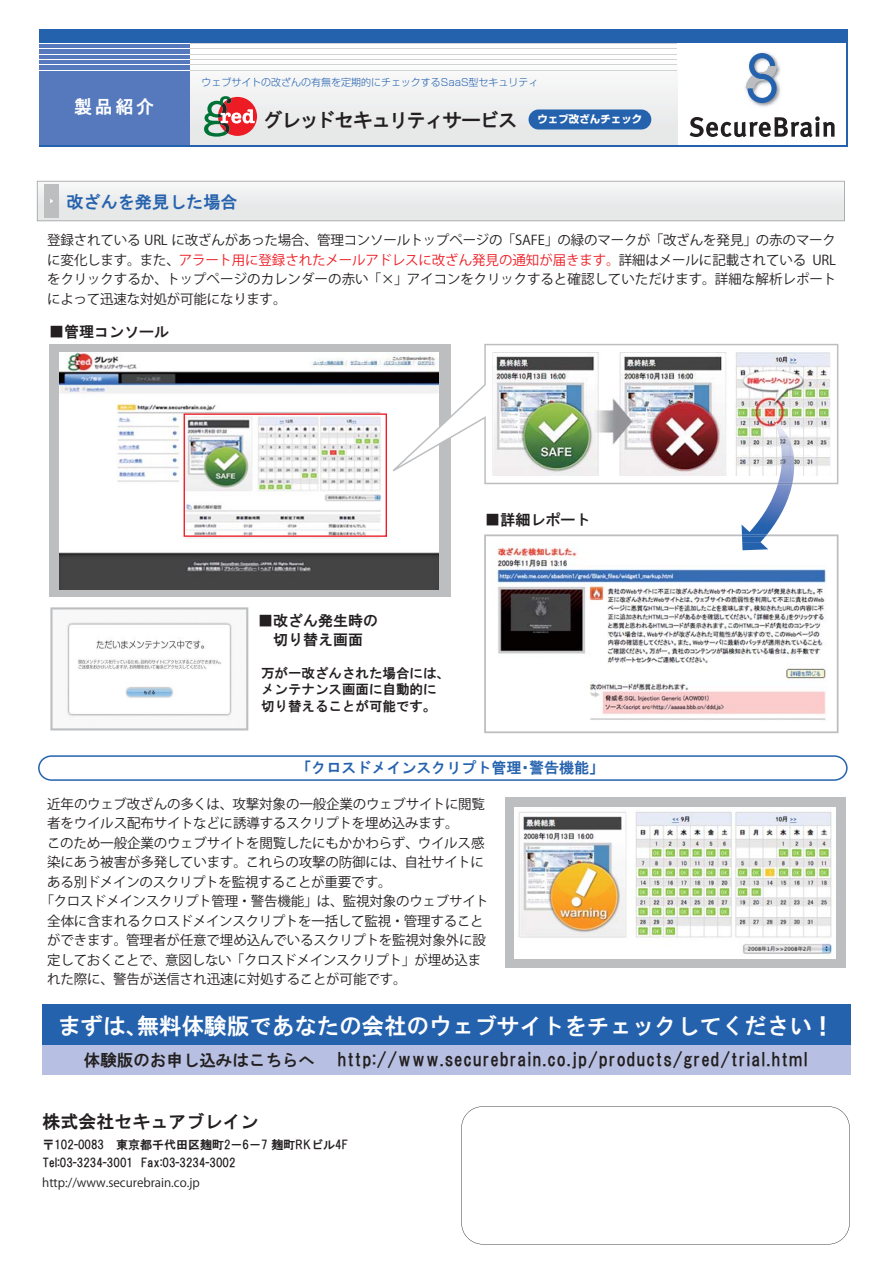
<style>
.page{position:relative;width:893px;height:1263px;background:#fff}
.page>*{position:absolute;margin:0;border:0;box-sizing:border-box;transform-origin:0 0}
.t1{font:22.5px "HGS Gothic E";color:#fff}
.t2{font:19.5px "HGS Gothic E";letter-spacing:-.075em;color:#231f20}
.t3{font:18px "HGS Gothic E";letter-spacing:.05em;color:#231f20}
.t4{font:18px "HGS Gothic E";color:#231f20}
.t5{font:18px "HGS Gothic E";color:#fff}
.t6{font:17.1px "HGS Gothic E";color:#2562ae}
.t7{font:15px/19.5px "HGS Gothic E";color:#231f20;text-align:center}
.t8{font:15px "HGS Gothic E";color:#2562ae}
.t9{font:13.5px/19.5px "Koz Go Pro Regular 90 pv RKSJ H";letter-spacing:-.015em;color:#231f20;text-align:justify}
.t10{font:13.5px/16.5px "HGS Gothic E";color:#231f20}
.t11{font:12px/18px "HGS Gothic E";color:#231f20}
.t12{font:12px "Koz Go Pro Regular 90 pv RKSJ H";color:#231f20}
.t13{font:10.05px "Shin Go Pro Light 90 pv RKSJ H";color:#2562ae}
.s1{color:#ed1c24}
.s2{font-size:16.5px}
</style>
<div class="page">
<div style="left:49px;top:345px;width:401px;height:252px;background:#bcbec0"></div>
<div style="left:504px;top:798px;width:341px;height:170px;background:#bcbec0"></div>
<svg style="left:37px;top:181px;width:808px;height:40px"></svg>
<img style="left:59px;top:352px;width:379px;height:238px">
<svg style="left:184px;top:413px;width:203px;height:124px;background:#e0dcd9"></svg>
<svg style="left:392px;top:344px;width:446px;height:140px"></svg>
<img style="left:492px;top:352px;width:338px;height:124px">
<svg style="left:38px;top:755px;width:809px;height:26px"></svg>
<div style="left:42px;top:1035px;width:808px;height:40px;background:#b7c0e2"></div>
<div style="left:42px;top:1005px;width:808px;height:40px;background:#2562ae"></div>
<img style="left:514px;top:807px;width:321px;height:152px">
<svg style="left:484px;top:534px;width:354px;height:199px"></svg>
<svg style="left:50px;top:607px;width:198px;height:124px"></svg>
<img style="left:741px;top:484px;width:51px;height:59px">
<img style="left:778px;top:476px;width:15px;height:7px">
<svg style="left:778px;top:483px;width:14px;height:1px"></svg>
<img style="left:773px;top:420px;width:21px;height:56px">
<img style="left:742px;top:543px;width:26px;height:7px">
<img style="left:742px;top:534px;width:25px;height:2px">
<svg style="left:461px;top:1106px;width:389px;height:138px"></svg>
<hr style="left:846px;top:29px;width:1px;height:118px;background:#2562ae">
<div style="left:171px;top:42px;width:506px;height:104px;background:linear-gradient(to bottom,#fefeff,#e3e5e5)"></div>
<div style="left:528px;top:109px;width:123px;height:20px;background:#2562ae;border-radius:10px"></div>
<hr style="left:171px;top:43px;width:506px;height:1px;background:#d1d3d4">
<hr style="left:171px;top:48px;width:506px;height:1px;background:#d1d3d4">
<hr style="left:171px;top:54px;width:506px;height:1px;background:#d1d3d4">
<hr style="left:171px;top:59px;width:506px;height:1px;background:#d1d3d4">
<hr style="left:171px;top:65px;width:506px;height:1px;background:#d1d3d4">
<hr style="left:171px;top:70px;width:506px;height:1px;background:#d1d3d4">
<svg style="left:689px;top:116px;width:145px;height:21px"></svg>
<img style="left:745px;top:52px;width:36px;height:55px">
<svg style="left:746px;top:53px;width:31px;height:50px"></svg>
<div style="left:39px;top:42px;width:150px;height:104px;background:#5579bc"></div>
<svg style="left:204px;top:96px;width:53px;height:41px"></svg>
<hr style="left:39px;top:43px;width:150px;height:1px;background:#fff">
<hr style="left:39px;top:48px;width:150px;height:1px;background:#fff">
<hr style="left:39px;top:54px;width:150px;height:1px;background:#fff">
<hr style="left:39px;top:59px;width:150px;height:1px;background:#fff">
<hr style="left:39px;top:65px;width:150px;height:1px;background:#fff">
<hr style="left:39px;top:70px;width:150px;height:1px;background:#fff">
<div style="left:39px;top:29px;width:808px;height:14px;background:#2562ae"></div>
<hr style="left:39px;top:146px;width:808px;height:1px;background:#2562ae">
<h3 class="t5" style="left:74px;top:98px;width:82px">製品紹介</h3>
<p class="t13" style="left:201px;top:79px;width:338px">ウェブサイトの改ざんの有無を定期的にチェックするSaaS型セキュリティ</p>
<h2 class="t2" style="left:263px;top:110px;width:381px">グレッドセキュリティサービス <sup>ウェブ改ざんチェック</sup></h2>
<p class="t6" style="left:67px;top:194px;width:173px">改ざんを発見した場合</p>
<p class="t9" style="left:47px;top:232px;width:790px">登録されている URL に改ざんがあった場合、管理コンソールトップページの「SAFE」の緑のマークが「改ざんを発見」の赤のマークに変化します。また、<span class="s1">アラート用に登録されたメールアドレスに改ざん発見の通知が届きます。</span>詳細はメールに記載されている URLをクリックするか、トップページのカレンダーの赤い「×」アイコンをクリックすると確認していただけます。詳細な解析レポートによって迅速な対処が可能になります。</p>
<p class="t7" style="left:49px;top:322px;width:122px">■管理コンソール</p>
<p class="t7" style="left:258px;top:611px;width:121px">■改ざん発生時の切り替え画面</p>
<p class="t10" style="left:261px;top:665px;width:191px">万が一改ざんされた場合には、メンテナンス画面に自動的に切り替えることが可能です。</p>
<p class="t7" style="left:485px;top:510px;width:106px">■詳細レポート</p>
<p class="t8" style="left:297px;top:761px;width:309px">「クロスドメインスクリプト管理・警告機能」</p>
<p class="t9" style="left:47px;top:796px;width:439px">近年のウェブ改ざんの多くは、攻撃対象の一般企業のウェブサイトに閲覧</p>
<p class="t9" style="left:47px;top:815px;width:413px">者をウイルス配布サイトなどに誘導するスクリプトを埋め込みます。</p>
<p class="t9" style="left:47px;top:835px;width:439px">このため一般企業のウェブサイトを閲覧したにもかかわらず、ウイルス感</p>
<p class="t9" style="left:47px;top:854px;width:438px">染にあう被害が多発しています。これらの攻撃の防御には、自社サイトに</p>
<p class="t9" style="left:47px;top:874px;width:346px">ある別ドメインのスクリプトを監視することが重要です。</p>
<p class="t9" style="left:40px;top:893px;width:450px">「クロスドメインスクリプト管理・警告機能」は、監視対象のウェブサイト</p>
<p class="t9" style="left:47px;top:913px;width:438px">全体に含まれるクロスドメインスクリプトを一括して監視・管理すること</p>
<p class="t9" style="left:47px;top:932px;width:440px">ができます。管理者が任意で埋め込んでいるスクリプトを監視対象外に設</p>
<p class="t9" style="left:47px;top:952px;width:435px">定しておくことで、意図しない「クロスドメインスクリプト」が埋め込ま</p>
<p class="t9" style="left:47px;top:971px;width:361px">れた際に、警告が送信され迅速に対処することが可能です。</p>
<h1 class="t1" style="left:58px;top:1015px;width:778px">まずは、無料体験版であなたの会社のウェブサイトをチェックしてください！</h1>
<h3 class="t3" style="left:84px;top:1051px;width:725px"><span class="s2">体験版のお申し込みはこちらへ</span> http://www.securebrain.co.jp/products/gred/trial.html</h3>
<h3 class="t4" style="left:42px;top:1112px;width:217px">株式会社セキュアブレイン</h3>
<p class="t11" style="left:42px;top:1136px;width:331px">〒102-0083　東京都千代田区麹町2－6－7 麹町RKビル4F　　<br>Tel:03-3234-3001 Fax:03-3234-3002</p>
<p class="t12" style="left:42px;top:1178px;width:159px">http://www.securebrain.co.jp</p>
</div>
